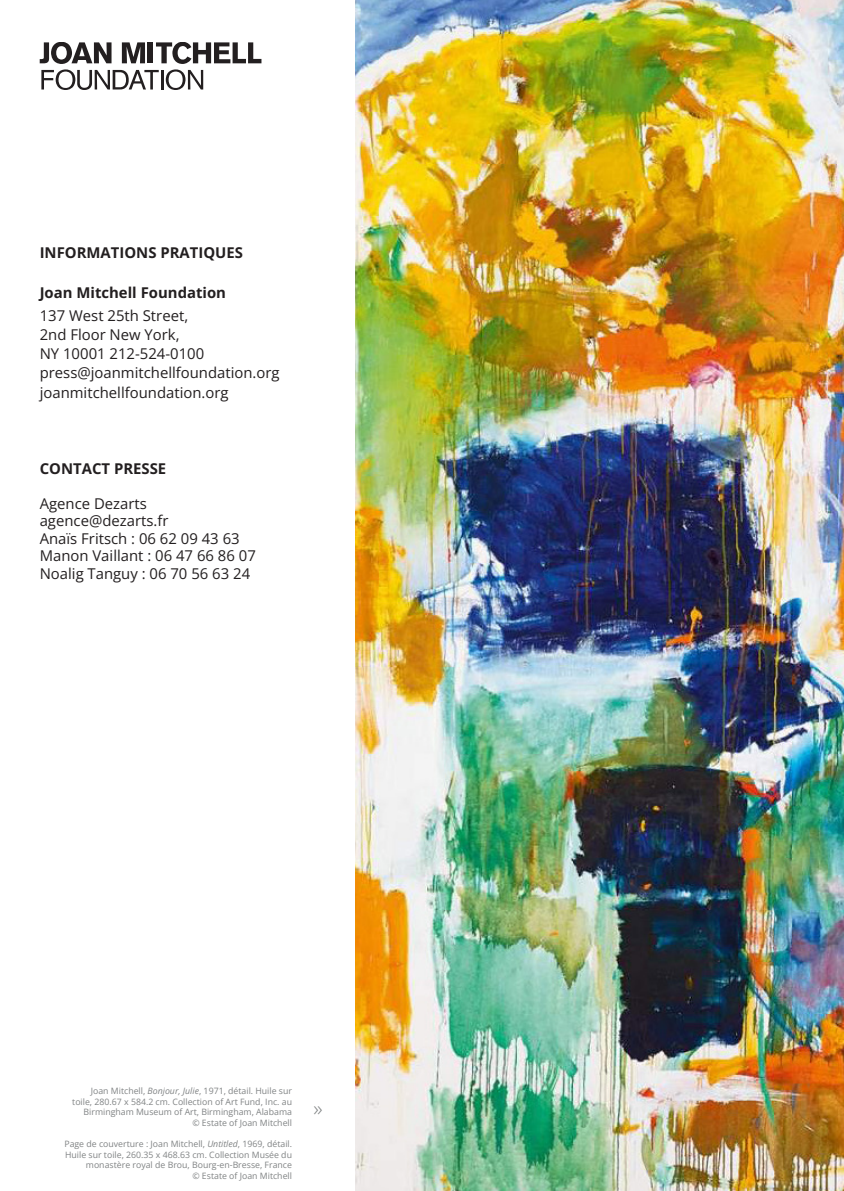
<style>
.page{position:relative;width:844px;height:1191px;background:#fff}
.page>*{position:absolute;margin:0;border:0;box-sizing:border-box;transform-origin:0 0}
.t1{font:21px "Open Sans";color:#808384}
.t2{font:14.88px "Open Sans";color:#231f20}
.t3{font:700 14.88px "Open Sans";color:#231f20}
.t4{font:8.75px/10.5px "Open Sans";color:#808384;text-align:right}
.s1{font-style:italic}
</style>
<div class="page">
<img style="left:356px;top:0;width:487px;height:1191px">
<svg style="left:40px;top:42px;width:221px;height:48px"></svg>
<p class="t3" style="left:40px;top:242px;width:205px">INFORMATIONS PRATIQUES</p>
<p class="t3" style="left:40px;top:282px;width:188px">Joan Mitchell Foundation</p>
<p class="t2" style="left:40px;top:305px;width:150px">137 West 25th Street,</p>
<p class="t2" style="left:40px;top:324px;width:141px">2nd Floor New York,</p>
<p class="t2" style="left:40px;top:343px;width:166px">NY 10001 212-524-0100</p>
<p class="t2" style="left:40px;top:363px;width:241px">press@joanmitchellfoundation.org</p>
<p class="t2" style="left:40px;top:382px;width:190px">joanmitchellfoundation.org</p>
<p class="t3" style="left:40px;top:458px;width:128px">CONTACT PRESSE</p>
<p class="t2" style="left:40px;top:493px;width:109px">Agence Dezarts</p>
<p class="t2" style="left:40px;top:510px;width:130px">agence@dezarts.fr</p>
<p class="t2" style="left:40px;top:528px;width:201px">Anaïs Fritsch : 06 62 09 43 63</p>
<p class="t2" style="left:40px;top:545px;width:217px">Manon Vaillant : 06 47 66 86 07</p>
<p class="t2" style="left:40px;top:563px;width:212px">Noalig Tanguy : 06 70 56 63 24</p>
<p class="t4" style="left:72px;top:1085px;width:221px">Joan Mitchell, <span class="s1">Bonjour, Julie</span>, 1971, détail. Huile sur toile, 280.67 x 584.2 cm. Collection of Art Fund, Inc. au<br>Birmingham Museum of Art, Birmingham, Alabama</p>
<p class="t4" style="left:192px;top:1116px;width:101px">© Estate of Joan Mitchell</p>
<p class="t4" style="left:64px;top:1138px;width:229px">Page de couverture : Joan Mitchell, <span class="s1">Untitled</span>, 1969, détail.<br>Huile sur toile, 260.35 x 468.63 cm. Collection Musée du monastère royal de Brou, Bourg-en-Bresse, France</p>
<p class="t4" style="left:192px;top:1170px;width:101px">© Estate of Joan Mitchell</p>
<p class="t1" style="left:313px;top:1094px;width:11px">»</p>
</div>
